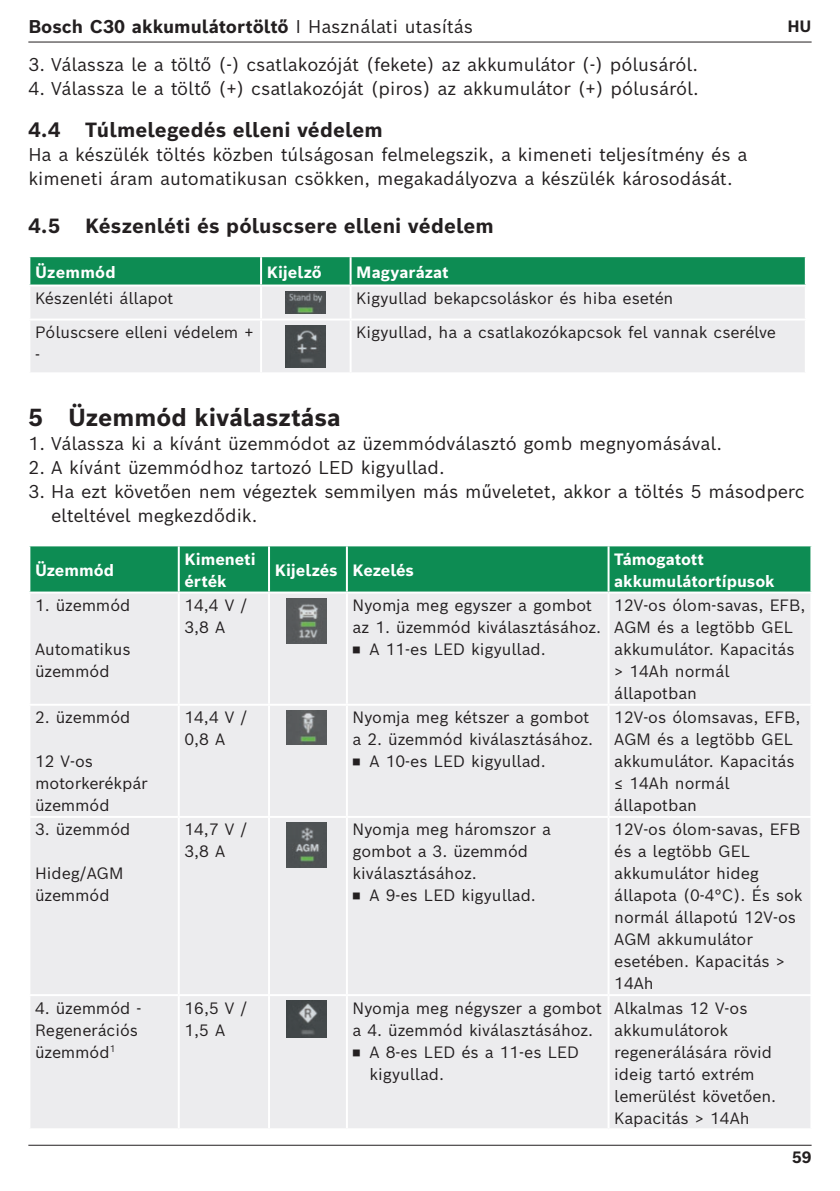
<style>
.page{position:relative;width:840px;height:1191px;background:#fff}
.page>*{position:absolute;margin:0;border:0;box-sizing:border-box;transform-origin:0 0}
.t1{font:700 24px "Bosch Sans";color:#231f20}
.t2{font:700 20px "Bosch Sans";letter-spacing:.005em;color:#231f20}
.t3{font:18px/24px "Bosch Sans";letter-spacing:-.005em;color:#231f20}
.t4{font:700 18px "Bosch Sans";color:#231f20}
.t5{font:16px/22px "Bosch Sans";color:#231f20}
.t6{font:700 16px/22px "Bosch Sans";color:#fff}
.t7{font:700 16px "Bosch Sans";color:#231f20}
.s1{font-weight:400}
</style>
<div class="page">
<hr style="left:28px;top:1144px;width:783px;height:1px;background:#231f20">
<hr style="left:28px;top:42px;width:783px;height:1px;background:#231f20">
<svg style="left:30px;top:257px;width:774px;height:115px;background:#7abb9e"></svg>
<div style="left:262px;top:286px;width:542px;height:86px;background:#ececee"></div>
<hr style="left:349px;top:257px;width:2px;height:27px;background:#fff">
<hr style="left:260px;top:257px;width:2px;height:27px;background:#fff">
<hr style="left:349px;top:320px;width:2px;height:52px;background:#fff">
<hr style="left:260px;top:320px;width:2px;height:52px;background:#fff">
<hr style="left:260px;top:286px;width:2px;height:32px;background:#fff">
<hr style="left:349px;top:286px;width:2px;height:32px;background:#fff">
<hr style="left:28px;top:318px;width:233px;height:2px;background:#fff">
<hr style="left:261px;top:318px;width:89px;height:2px;background:#fff">
<hr style="left:350px;top:318px;width:456px;height:2px;background:#fff">
<hr style="left:28px;top:284px;width:233px;height:2px;background:#fff">
<hr style="left:261px;top:284px;width:89px;height:2px;background:#fff">
<hr style="left:350px;top:284px;width:456px;height:2px;background:#fff">
<img style="left:286px;top:291px;width:39px;height:23px">
<img style="left:286px;top:325px;width:39px;height:43px">
<div style="left:30px;top:546px;width:780px;height:45px;background:#0d8c53"></div>
<div style="left:30px;top:594px;width:780px;height:534px;background:#ececee"></div>
<hr style="left:178px;top:546px;width:2px;height:45px;background:#fff">
<hr style="left:268px;top:546px;width:2px;height:45px;background:#fff">
<hr style="left:346px;top:546px;width:2px;height:45px;background:#fff">
<hr style="left:607px;top:546px;width:2px;height:45px;background:#fff">
<hr style="left:178px;top:593px;width:2px;height:110px;background:#fff">
<hr style="left:268px;top:593px;width:2px;height:110px;background:#fff">
<hr style="left:346px;top:593px;width:2px;height:110px;background:#fff">
<hr style="left:607px;top:593px;width:2px;height:110px;background:#fff">
<hr style="left:28px;top:703px;width:151px;height:2px;background:#fff">
<hr style="left:179px;top:703px;width:90px;height:2px;background:#fff">
<hr style="left:178px;top:705px;width:2px;height:111px;background:#fff">
<hr style="left:269px;top:703px;width:78px;height:2px;background:#fff">
<hr style="left:268px;top:705px;width:2px;height:111px;background:#fff">
<hr style="left:347px;top:703px;width:261px;height:2px;background:#fff">
<hr style="left:346px;top:705px;width:2px;height:111px;background:#fff">
<hr style="left:608px;top:703px;width:204px;height:2px;background:#fff">
<hr style="left:607px;top:705px;width:2px;height:111px;background:#fff">
<hr style="left:28px;top:816px;width:151px;height:2px;background:#fff">
<hr style="left:179px;top:816px;width:90px;height:2px;background:#fff">
<hr style="left:178px;top:818px;width:2px;height:176px;background:#fff">
<hr style="left:269px;top:816px;width:78px;height:2px;background:#fff">
<hr style="left:268px;top:818px;width:2px;height:176px;background:#fff">
<hr style="left:347px;top:816px;width:261px;height:2px;background:#fff">
<hr style="left:346px;top:818px;width:2px;height:176px;background:#fff">
<hr style="left:608px;top:816px;width:204px;height:2px;background:#fff">
<hr style="left:607px;top:818px;width:2px;height:176px;background:#fff">
<hr style="left:28px;top:994px;width:151px;height:2px;background:#fff">
<hr style="left:179px;top:994px;width:90px;height:2px;background:#fff">
<hr style="left:178px;top:996px;width:2px;height:132px;background:#fff">
<hr style="left:269px;top:994px;width:78px;height:2px;background:#fff">
<hr style="left:268px;top:996px;width:2px;height:132px;background:#fff">
<hr style="left:347px;top:994px;width:261px;height:2px;background:#fff">
<hr style="left:346px;top:996px;width:2px;height:132px;background:#fff">
<hr style="left:608px;top:994px;width:204px;height:2px;background:#fff">
<hr style="left:607px;top:996px;width:2px;height:132px;background:#fff">
<img style="left:287px;top:598px;width:39px;height:45px">
<img style="left:287px;top:710px;width:39px;height:34px">
<img style="left:287px;top:822px;width:39px;height:46px">
<img style="left:287px;top:1000px;width:39px;height:37px">
<p class="t4" style="left:28px;top:11px;width:446px">Bosch C30 akkumulátortöltő <span class="s1">I Használati utasítás</span></p>
<p class="t7" style="left:786px;top:12px;width:26px">HU</p>
<p class="t3" style="left:28px;top:51px;width:670px">3. Válassza le a töltő (-) csatlakozóját (fekete) az akkumulátor (-) pólusáról.</p>
<p class="t3" style="left:28px;top:75px;width:671px">4. Válassza le a töltő (+) csatlakozóját (piros) az akkumulátor (+) pólusáról.</p>
<p class="t2" style="left:28px;top:113px;width:356px">4.4 Túlmelegedés elleni védelem</p>
<p class="t3" style="left:28px;top:141px;width:720px">Ha a készülék töltés közben túlságosan felmelegszik, a kimeneti teljesítmény és a kimeneti áram automatikusan csökken, megakadályozva a készülék károsodását.</p>
<p class="t2" style="left:28px;top:209px;width:466px">4.5 Készenléti és póluscsere elleni védelem</p>
<p class="t6" style="left:35px;top:259px;width:82px">Üzemmód</p>
<p class="t6" style="left:266px;top:259px;width:56px">Kijelző</p>
<p class="t6" style="left:356px;top:259px;width:94px">Magyarázat</p>
<p class="t5" style="left:35px;top:286px;width:140px">Készenléti állapot</p>
<p class="t5" style="left:356px;top:286px;width:318px">Kigyullad bekapcsoláskor és hiba esetén</p>
<p class="t5" style="left:35px;top:320px;width:220px">Póluscsere elleni védelem + -</p>
<p class="t5" style="left:356px;top:320px;width:421px">Kigyullad, ha a csatlakozókapcsok fel vannak cserélve</p>
<h1 class="t1" style="left:28px;top:397px;width:314px">5 Üzemmód kiválasztása</h1>
<p class="t3" style="left:28px;top:430px;width:694px">1. Válassza ki a kívánt üzemmódot az üzemmódválasztó gomb megnyomásával.</p>
<p class="t3" style="left:28px;top:454px;width:417px">2. A kívánt üzemmódhoz tartozó LED kigyullad.</p>
<p class="t3" style="left:51px;top:478px;width:754px;text-indent:-23px">3. Ha ezt követően nem végeztek semmilyen más műveletet, akkor a töltés 5 másodperc elteltével megkezdődik.</p>
<p class="t6" style="left:35px;top:557px;width:80px">Üzemmód</p>
<p class="t6" style="left:184px;top:546px;width:73px">Kimeneti érték</p>
<p class="t6" style="left:274px;top:557px;width:141px">Kijelzés Kezelés</p>
<p class="t6" style="left:614px;top:546px;width:162px">Támogatott akkumulátortípusok</p>
<p class="t5" style="left:35px;top:593px;width:97px">1. üzemmód</p>
<p class="t5" style="left:35px;top:637px;width:97px">Automatikus üzemmód</p>
<p class="t5" style="left:184px;top:593px;width:64px">14,4 V /<br>3,8 A</p>
<p class="t5" style="left:352px;top:593px;width:250px">Nyomja meg egyszer a gombot az 1. üzemmód kiválasztásához. ◾ A 11-es LED kigyullad.</p>
<p class="t5" style="left:614px;top:593px;width:192px">12V-os ólom-savas, EFB,<br>AGM és a legtöbb GEL akkumulátor. Kapacitás &gt; 14Ah normál állapotban</p>
<p class="t5" style="left:35px;top:705px;width:97px">2. üzemmód</p>
<p class="t5" style="left:35px;top:749px;width:114px">12 V-os motorkerékpár üzemmód</p>
<p class="t5" style="left:35px;top:817px;width:97px">3. üzemmód</p>
<p class="t5" style="left:35px;top:861px;width:90px">Hideg/AGM üzemmód</p>
<p class="t5" style="left:184px;top:705px;width:64px">14,4 V /<br>0,8 A</p>
<p class="t5" style="left:352px;top:705px;width:242px">Nyomja meg kétszer a gombot a 2. üzemmód kiválasztásához. ◾ A 10-es LED kigyullad.</p>
<p class="t5" style="left:614px;top:705px;width:187px">12V-os ólomsavas, EFB,<br>AGM és a legtöbb GEL akkumulátor. Kapacitás ≤ 14Ah normál állapotban</p>
<p class="t5" style="left:184px;top:817px;width:64px">14,7 V /<br>3,8 A</p>
<p class="t5" style="left:352px;top:817px;width:200px">Nyomja meg háromszor a gombot a 3. üzemmód kiválasztásához.<br>◾ A 9-es LED kigyullad.</p>
<p class="t5" style="left:614px;top:817px;width:190px">12V-os ólom-savas, EFB és a legtöbb GEL akkumulátor hideg állapota (0-4°C). És sok normál állapotú 12V-os<br>AGM akkumulátor esetében. Kapacitás &gt;<br>14Ah</p>
<p class="t5" style="left:35px;top:995px;width:108px">4. üzemmód -<br>Regenerációs üzemmód<sup>1</sup></p>
<p class="t5" style="left:184px;top:995px;width:64px">16,5 V /<br>1,5 A</p>
<p class="t5" style="left:352px;top:995px;width:251px">Nyomja meg négyszer a gombot</p>
<p class="t5" style="left:352px;top:1017px;width:242px">a 4. üzemmód kiválasztásához.</p>
<p class="t5" style="left:352px;top:1039px;width:228px">◾ A 8-es LED és a 11-es LED</p>
<p class="t5" style="left:369px;top:1061px;width:76px">kigyullad.</p>
<p class="t5" style="left:614px;top:995px;width:163px">Alkalmas 12 V-os akkumulátorok regenerálására rövid ideig tartó extrém lemerülést követően.<br>Kapacitás &gt; 14Ah</p>
<p class="t7" style="left:791px;top:1143px;width:21px">59</p>
</div>
